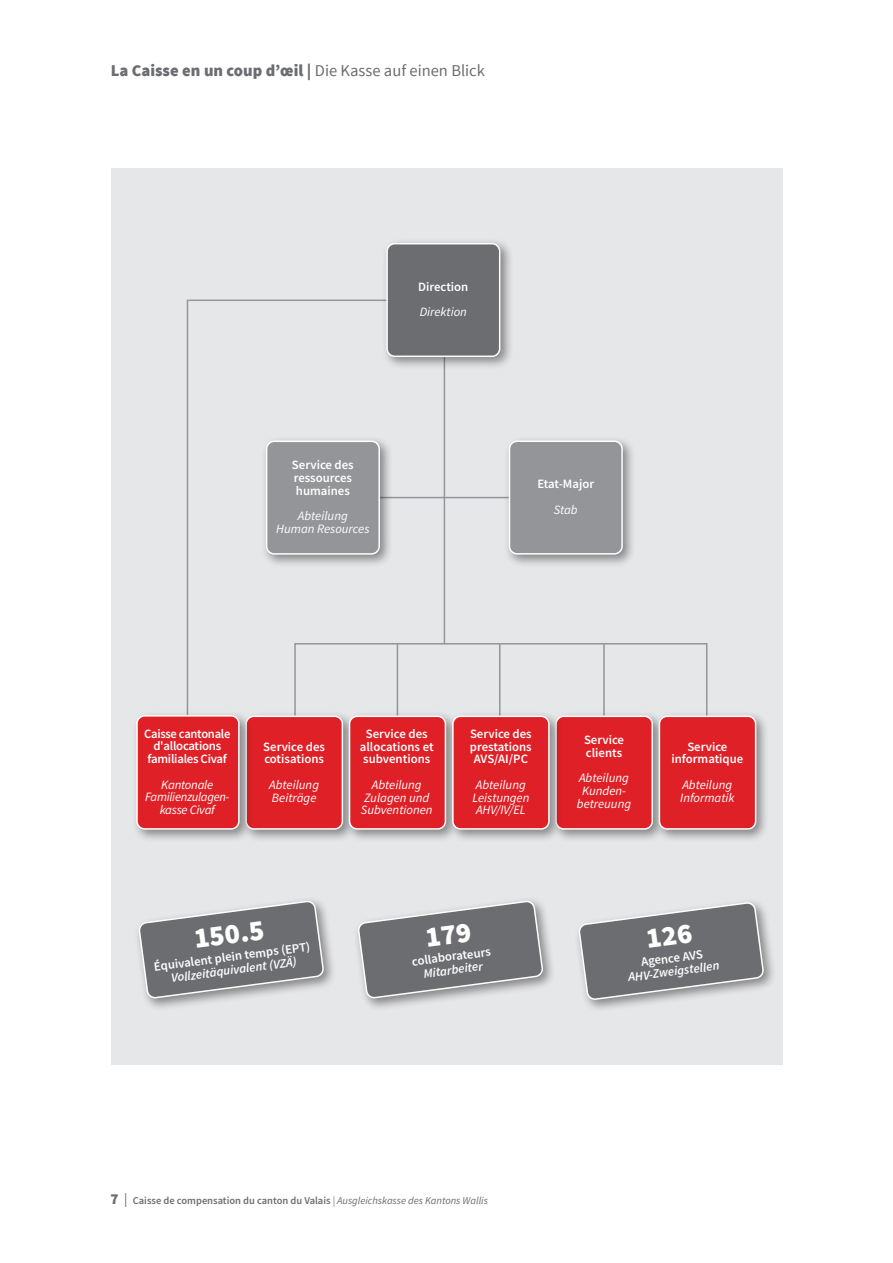
<style>
.page{position:relative;width:893px;height:1263px;background:#fff}
.page>*{position:absolute;margin:0;border:0;box-sizing:border-box;transform-origin:0 0}
.t1{font:900 28.5px "Source Sans Pro";color:#fff}
.t2{font:900 16.5px "Source Sans Pro";color:#6c6d70}
.t3{font:600 12.75px/12.8px "Source Sans Pro";color:#fff}
.t4{font:italic 12.75px/12.8px "Source Sans Pro";color:#fff;text-align:center}
.t5{font:italic 600 12.75px "Source Sans Pro";color:#fff}
.t6{font:600 12.75px/12.8px "Source Sans Pro";letter-spacing:-.02em;color:#fff;text-align:center}
.t7{font:italic 12.75px/12.8px "Source Sans Pro";letter-spacing:-.02em;color:#fff;text-align:center}
.t8{font:600 10.5px "Source Sans Pro";color:#6c6d70}
.s1{font-weight:400}
.s2{font-weight:900;font-size:15px}
.s3{font-family:"Helvetica Neue";font-weight:100;font-size:19.5px}
.s4{font-weight:400;font-style:italic}
</style>
<div class="page">
<div style="left:111px;top:168px;width:671px;height:896px;background:#e6e7e9"></div>
<hr style="left:444px;top:356px;width:1px;height:287px;background:#939598">
<div style="left:294px;top:643px;width:413px;height:85px;border:2px solid #939598"></div>
<hr style="left:397px;top:643px;width:1px;height:86px;background:#939598">
<hr style="left:603px;top:643px;width:2px;height:86px;background:#939598">
<hr style="left:499px;top:643px;width:2px;height:86px;background:#939598">
<div style="left:241px;top:711px;width:115px;height:132px;background:#231f20;opacity:.5"></div>
<div style="left:246px;top:716px;width:96px;height:113px;background:#df2027;border-radius:8px"></div>
<div style="left:245px;top:715px;width:98px;height:115px;border:2px solid #fff;border-radius:8px"></div>
<div style="left:551px;top:711px;width:115px;height:132px;background:#231f20;opacity:.5"></div>
<div style="left:556px;top:716px;width:96px;height:113px;background:#df2027;border-radius:8px"></div>
<div style="left:555px;top:715px;width:98px;height:115px;border:2px solid #fff;border-radius:8px"></div>
<div style="left:344px;top:711px;width:116px;height:132px;background:#231f20;opacity:.5"></div>
<div style="left:350px;top:716px;width:95px;height:113px;background:#df2027;border-radius:8px"></div>
<div style="left:349px;top:715px;width:97px;height:115px;border:2px solid #fff;border-radius:8px"></div>
<div style="left:654px;top:711px;width:115px;height:132px;background:#231f20;opacity:.5"></div>
<div style="left:659px;top:716px;width:97px;height:113px;background:#df2027;border-radius:8px"></div>
<div style="left:659px;top:715px;width:97px;height:115px;border:2px solid #fff;border-radius:8px"></div>
<div style="left:447px;top:711px;width:116px;height:132px;background:#231f20;opacity:.5"></div>
<div style="left:453px;top:716px;width:96px;height:113px;background:#df2027;border-radius:8px"></div>
<div style="left:452px;top:715px;width:98px;height:115px;border:2px solid #fff;border-radius:8px"></div>
<hr style="left:355px;top:497px;width:155px;height:1px;background:#939598">
<hr style="left:188px;top:300px;width:206px;height:1px;background:#939598">
<hr style="left:187px;top:300px;width:1px;height:433px;background:#939598">
<div style="left:382px;top:238px;width:132px;height:132px;background:#231f20;opacity:.5"></div>
<div style="left:387px;top:244px;width:113px;height:112px;background:#6c6d70;border-radius:8px"></div>
<div style="left:386px;top:243px;width:114px;height:114px;border:2px solid #fff;border-radius:8px"></div>
<div style="left:132px;top:710px;width:121px;height:133px;background:#231f20;opacity:.5"></div>
<div style="left:137px;top:716px;width:102px;height:113px;background:#df2027;border-radius:8px"></div>
<div style="left:136px;top:715px;width:104px;height:115px;border:2px solid #fff;border-radius:8px"></div>
<div style="left:504px;top:436px;width:132px;height:132px;background:#231f20;opacity:.5"></div>
<div style="left:509px;top:441px;width:113px;height:113px;background:#939598;border-radius:8px"></div>
<div style="left:509px;top:440px;width:114px;height:115px;border:2px solid #fff;border-radius:8px"></div>
<div style="left:261px;top:436px;width:132px;height:132px;background:#231f20;opacity:.5"></div>
<div style="left:267px;top:441px;width:112px;height:113px;background:#939598;border-radius:8px"></div>
<div style="left:266px;top:441px;width:114px;height:114px;border:2px solid #fff;border-radius:8px"></div>
<div style="left:134px;top:896px;width:203px;height:116px;background:#231f20;opacity:.5"></div>
<svg style="left:139px;top:901px;width:184px;height:97px"></svg>
<div style="left:353px;top:896px;width:203px;height:116px;background:#231f20;opacity:.5"></div>
<div style="left:574px;top:897px;width:203px;height:116px;background:#231f20;opacity:.5"></div>
<svg style="left:358px;top:901px;width:185px;height:97px"></svg>
<svg style="left:579px;top:902px;width:184px;height:98px"></svg>
<p class="t2" style="left:111px;top:60px;width:376px">La Caisse en un coup d’œil | <span class="s1">Die Kasse auf einen Blick</span></p>
<p class="t3" style="left:418px;top:280px;width:52px">Direction</p>
<p class="t4" style="left:420px;top:305px;width:49px">Direktion</p>
<p class="t3" style="left:292px;top:458px;width:63px">Service des ressources humaines</p>
<p class="t4" style="left:276px;top:509px;width:95px">Abteilung<br>Human Resources</p>
<p class="t3" style="left:537px;top:477px;width:58px">Etat-Major</p>
<p class="t4" style="left:554px;top:503px;width:26px">Stab</p>
<p class="t6" style="left:144px;top:727px;width:88px">Caisse cantonale d'allocations familiales Civaf</p>
<p class="t7" style="left:145px;top:778px;width:86px">Kantonale<br>Familienzulagen&shy;kasse Civaf</p>
<p class="t3" style="left:263px;top:740px;width:63px">Service des cotisations</p>
<p class="t4" style="left:269px;top:778px;width:51px">Abteilung</p>
<p class="t4" style="left:272px;top:791px;width:46px">Beiträge</p>
<p class="t3" style="left:366px;top:727px;width:63px">Service des</p>
<p class="t3" style="left:360px;top:740px;width:75px">allocations et subventions</p>
<p class="t4" style="left:372px;top:778px;width:51px">Abteilung</p>
<p class="t4" style="left:361px;top:791px;width:73px;text-align:left">Zulagen und<br>Subventionen</p>
<p class="t3" style="left:470px;top:727px;width:63px">Service des prestations</p>
<p class="t3" style="left:474px;top:752px;width:56px">AVS/AI/PC</p>
<p class="t4" style="left:476px;top:778px;width:51px">Abteilung</p>
<p class="t4" style="left:472px;top:791px;width:59px">Leistungen</p>
<p class="t4" style="left:476px;top:803px;width:51px">AHV/IV/EL</p>
<p class="t3" style="left:584px;top:733px;width:42px">Service clients</p>
<p class="t4" style="left:577px;top:772px;width:56px">Abteilung<br>Kunden&shy;betreuung</p>
<p class="t3" style="left:671px;top:740px;width:73px;text-align:center">Service informatique</p>
<p class="t4" style="left:682px;top:778px;width:51px">Abteilung</p>
<p class="t4" style="left:680px;top:791px;width:56px">Informatik</p>
<p class="t1" style="left:192px;top:920px;width:72px;rotate:-7deg">150.5</p>
<p class="t3" style="left:153px;top:961px;width:159px;rotate:-8deg">Équivalent plein temps (EPT)</p>
<p class="t5" style="left:170px;top:970px;width:128px;rotate:-8deg">Vollzeitäquivalent (VZÄ)</p>
<p class="t3" style="left:411px;top:955px;width:81px;rotate:-8deg">collaborateurs</p>
<p class="t5" style="left:422px;top:966px;width:61px;rotate:-8deg">Mitarbeiter</p>
<p class="t8" style="left:111px;top:1193px;width:379px"><span class="s2">7</span> <span class="s3">I</span> Caisse de compensation du canton du Valais <span class="s4">| Ausgleichskasse des Kantons Wallis</span></p>
<p class="t3" style="left:640px;top:956px;width:64px;rotate:-8deg">Agence AVS</p>
<p class="t5" style="left:627px;top:969px;width:93px;rotate:-8deg">AHV-Zweigstellen</p>
</div>
